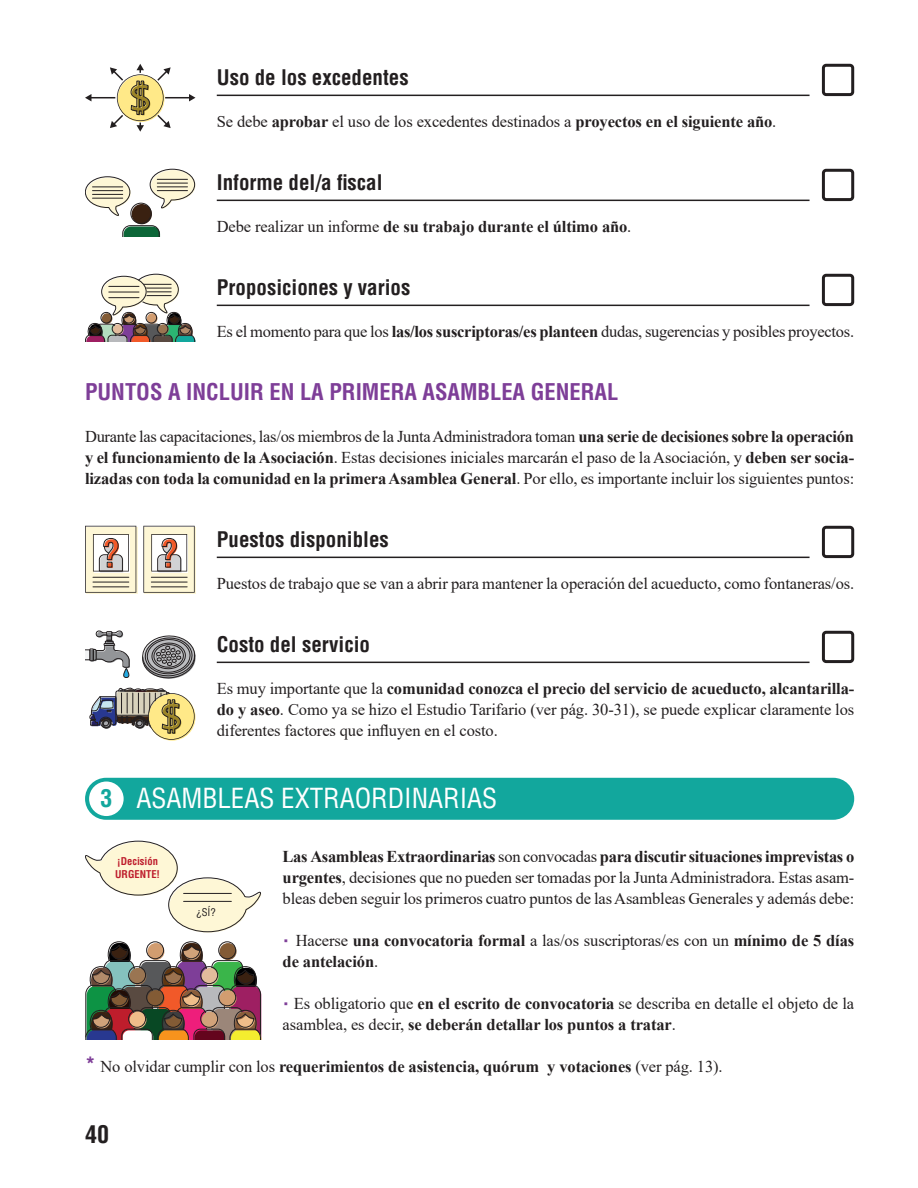
<style>
.page{position:relative;width:918px;height:1188px;background:#fff}
.page>*{position:absolute;margin:0;border:0;box-sizing:border-box;transform-origin:0 0}
.t1{font:condensed 27px "Helvetica LT Std";color:#fff}
.t2{font:700 condensed 24px "Helvetica LT Std";color:#231f20}
.t3{font:700 condensed 22.5px "Helvetica LT Std";color:#7e3e98}
.t4{font:700 condensed 21px "Helvetica LT Std";color:#231f20}
.t5{font:16.5px/21px "Times New Roman";letter-spacing:-.01em;color:#231f20;text-align:justify}
.t6{font:700 16.5px/21px "Times New Roman";letter-spacing:-.01em;color:#231f20}
.t7{font:700 condensed 10.5px/12.6px "Helvetica LT Std";color:#be1d2c}
.t8{font:condensed 10.5px "Helvetica LT Std";color:#231f20}
.s1{font-weight:700}
.s2{font-weight:400}
.s3{font-weight:700;font-size:24px;color:#12a79d}
.s4{font-family:"Helvetica LT Std";font-stretch:condensed;font-size:21px;color:#7e3e98}
.s5{font-family:"Helvetica LT Std";font-weight:700;font-stretch:condensed;font-size:21px;color:#7e3e98}
</style>
<div class="page">
<div style="left:85px;top:778px;width:769px;height:42px;background:#12a79d;border-radius:21px"></div>
<div style="left:89px;top:782px;width:35px;height:34px;background:#fff;border-radius:50%"></div>
<div style="left:822px;top:64px;width:32px;height:32px;border:3px solid #231f20;border-radius:3px"></div>
<div style="left:822px;top:169px;width:32px;height:32px;border:3px solid #231f20;border-radius:3px"></div>
<div style="left:822px;top:274px;width:32px;height:32px;border:3px solid #231f20;border-radius:3px"></div>
<div style="left:822px;top:526px;width:32px;height:32px;border:3px solid #231f20;border-radius:3px"></div>
<div style="left:822px;top:631px;width:32px;height:32px;border:3px solid #231f20;border-radius:3px"></div>
<hr style="left:217px;top:95px;width:593px;height:1px;background:#231f20">
<hr style="left:217px;top:200px;width:593px;height:1px;background:#231f20">
<hr style="left:217px;top:305px;width:593px;height:1px;background:#231f20">
<hr style="left:217px;top:557px;width:593px;height:1px;background:#231f20">
<hr style="left:217px;top:662px;width:593px;height:1px;background:#231f20">
<svg style="left:85px;top:64px;width:110px;height:68px"></svg>
<svg style="left:85px;top:176px;width:46px;height:40px"></svg>
<hr style="left:93px;top:187px;width:30px;height:1px;background:#231f20">
<hr style="left:93px;top:190px;width:30px;height:1px;background:#231f20">
<hr style="left:93px;top:194px;width:30px;height:1px;background:#231f20">
<hr style="left:93px;top:198px;width:30px;height:1px;background:#231f20">
<svg style="left:149px;top:169px;width:46px;height:40px"></svg>
<hr style="left:157px;top:179px;width:31px;height:1px;background:#231f20">
<hr style="left:157px;top:183px;width:31px;height:1px;background:#231f20">
<hr style="left:157px;top:187px;width:31px;height:1px;background:#231f20">
<hr style="left:157px;top:190px;width:31px;height:1px;background:#231f20">
<div style="left:132px;top:204px;width:20px;height:20px;background:#3a2111;border-radius:50%"></div>
<svg style="left:122px;top:225px;width:38px;height:12px"></svg>
<div style="left:130px;top:203px;width:21px;height:21px;border:1px solid #231f20;border-radius:50%"></div>
<svg style="left:85px;top:274px;width:110px;height:68px"></svg>
<hr style="left:109px;top:286px;width:30px;height:1px;background:#231f20">
<hr style="left:109px;top:292px;width:30px;height:1px;background:#231f20">
<hr style="left:109px;top:297px;width:30px;height:1px;background:#231f20">
<svg style="left:86px;top:527px;width:51px;height:67px"></svg>
<svg style="left:85px;top:526px;width:51px;height:67px"></svg>
<hr style="left:93px;top:582px;width:36px;height:1px;background:#231f20">
<hr style="left:93px;top:577px;width:36px;height:1px;background:#231f20">
<hr style="left:93px;top:586px;width:36px;height:1px;background:#231f20">
<div style="left:144px;top:527px;width:52px;height:67px;background:#fef7d6"></div>
<svg style="left:143px;top:526px;width:52px;height:67px"></svg>
<hr style="left:151px;top:582px;width:36px;height:1px;background:#231f20">
<hr style="left:151px;top:577px;width:36px;height:1px;background:#231f20">
<hr style="left:151px;top:586px;width:36px;height:1px;background:#231f20">
<svg style="left:142px;top:635px;width:54px;height:44px"></svg>
<svg style="left:85px;top:631px;width:45px;height:47px"></svg>
<svg style="left:89px;top:687px;width:106px;height:53px"></svg>
<svg style="left:85px;top:941px;width:176px;height:99px"></svg>
<svg style="left:85px;top:841px;width:176px;height:92px"></svg>
<hr style="left:184px;top:893px;width:47px;height:1px;background:#231f20">
<hr style="left:184px;top:901px;width:47px;height:1px;background:#231f20">
<p class="t4" style="left:217px;top:64px;width:193px">Uso de los excedentes</p>
<p class="t5" style="left:217px;top:110px;width:561px">Se debe <span class="s1">aprobar</span> el uso de los excedentes destinados a <span class="s1">proyectos en el siguiente año</span>.</p>
<p class="t4" style="left:217px;top:169px;width:167px">Informe del/a fiscal</p>
<p class="t6" style="left:217px;top:215px;width:416px"><span class="s2">Debe realizar un informe</span> de su trabajo durante el último año<span class="s2">.</span></p>
<p class="t4" style="left:217px;top:274px;width:195px">Proposiciones y varios</p>
<p class="t5" style="left:217px;top:320px;width:639px">Es el momento para que los <span class="s1">las/los suscriptoras/es planteen</span> dudas, sugerencias y posibles proyectos.</p>
<h3 class="t3" style="left:85px;top:377px;width:535px">PUNTOS A INCLUIR EN LA PRIMERA ASAMBLEA GENERAL</h3>
<p class="t5" style="left:85px;top:425px;width:771px">Durante las capacitaciones, las/os miembros de la Junta Administradora toman <span class="s1">una serie de decisiones sobre la operación y el funcionamiento de la Asociación</span>. Estas decisiones iniciales marcarán el paso de la Asociación, y <span class="s1">deben ser socia&shy;lizadas con toda la comunidad en la primera Asamblea General</span>. Por ello, es importante incluir los siguientes puntos:</p>
<p class="t4" style="left:217px;top:526px;width:174px">Puestos disponibles</p>
<p class="t5" style="left:217px;top:572px;width:639px">Puestos de trabajo que se van a abrir para mantener la operación del acueducto, como fontaneras/os.</p>
<p class="t4" style="left:217px;top:631px;width:155px">Costo del servicio</p>
<p class="t5" style="left:217px;top:677px;width:639px">Es muy importante que la <span class="s1">comunidad conozca el precio del servicio de acueducto, alcantarilla&shy;do y aseo</span>. Como ya se hizo el Estudio Tarifario (ver pág. 30-31), se puede explicar claramente los diferentes factores que influyen en el costo.</p>
<h1 class="t1" style="left:100px;top:782px;width:398px"><span class="s3">3</span> ASAMBLEAS EXTRAORDINARIAS</h1>
<p class="t7" style="left:115px;top:855px;width:46px">¡Decisión<br>URGENTE!</p>
<p class="t8" style="left:196px;top:906px;width:21px">¿SÍ?</p>
<p class="t5" style="left:283px;top:845px;width:573px"><span class="s1">Las Asambleas Extraordinarias</span> son convocadas <span class="s1">para discutir situaciones imprevistas o urgentes</span>, decisiones que no pueden ser tomadas por la Junta Administradora. Estas asam&shy;bleas deben seguir los primeros cuatro puntos de las Asambleas Generales y además debe:</p>
<p class="t6" style="left:283px;top:929px;width:573px"><span class="s4">·</span> <span class="s2">Hacerse</span> una convocatoria formal <span class="s2">a las/os suscriptoras/es con un</span> mínimo de 5 días de antelación<span class="s2">.</span></p>
<p class="t5" style="left:283px;top:992px;width:573px"><span class="s5">·</span> Es obligatorio que <span class="s1">en el escrito de convocatoria</span> se describa en detalle el objeto de la asamblea, es decir, <span class="s1">se deberán detallar los puntos a tratar</span>.</p>
<p class="t6" style="left:85px;top:1055px;width:639px"><span class="s4">*</span> <span class="s2">No olvidar cumplir con los</span> requerimientos de asistencia, quórum y votaciones <span class="s2">(ver pág. 13).</span></p>
<h2 class="t2" style="left:85px;top:1120px;width:25px">40</h2>
</div>
